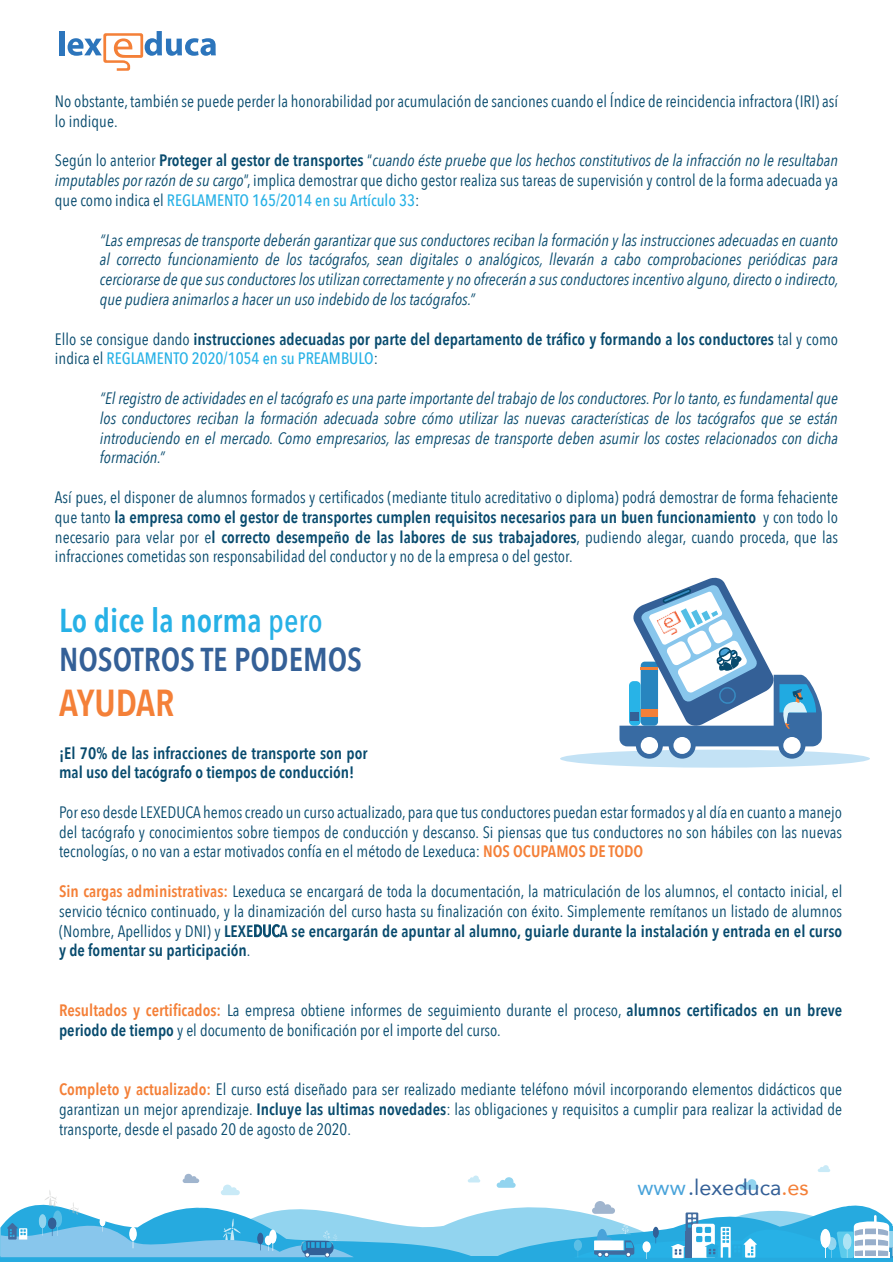
<style>
.page{position:relative;width:893px;height:1263px;background:#fff}
.page>*{position:absolute;margin:0;border:0;box-sizing:border-box;transform-origin:0 0}
.t1{font:600 37.5px "Avenir Next Condensed";color:#f48038}
.t2{font:600 33px/39.6px "Avenir Next Condensed";color:#346097}
.t3{font:21.75px "Avenir";color:#346097}
.t4{font:16.5px/19.8px "Avenir Next Condensed";color:#084b6e;text-align:justify}
.t5{font:italic 16.5px/19.8px "Avenir Next Condensed";color:#084b6e;text-align:justify}
.t6{font:600 16.5px/19.8px "Avenir Next Condensed";color:#084b6e}
.s1{font-weight:600}
.s2{font-style:italic}
.s3{font-weight:500;color:#27b1e6}
.s4{font-weight:400}
.s5{color:#27b1e6}
.s6{font-weight:600;color:#f48038}
.s7{font-weight:500}
.s8{color:#48a3da}
.s9{color:#f48038}
</style>
<div class="page">
<div style="left:59px;top:31px;width:5px;height:24px;background:#2c75bc"></div>
<svg style="left:68px;top:31px;width:148px;height:40px"></svg>
<div style="left:560px;top:750px;width:310px;height:18px;background:#c3e2f5;border-radius:50%"></div>
<svg style="left:669px;top:732px;width:27px;height:27px"></svg>
<svg style="left:778px;top:732px;width:27px;height:27px"></svg>
<div style="left:783px;top:737px;width:18px;height:17px;background:#fff;border-radius:50%"></div>
<div style="left:673px;top:737px;width:18px;height:17px;background:#fff;border-radius:50%"></div>
<svg style="left:636px;top:732px;width:27px;height:27px"></svg>
<div style="left:641px;top:737px;width:17px;height:17px;background:#fff;border-radius:50%"></div>
<svg style="left:619px;top:577px;width:203px;height:169px"></svg>
<div style="left:629px;top:681px;width:12px;height:45px;background:#28b3e7;border-radius:5px"></div>
<div style="left:631px;top:712px;width:8px;height:9px;background:#346097"></div>
<img style="left:657px;top:611px;width:28px;height:27px">
<svg style="left:0;top:1165px;width:892px;height:97px"></svg>
<p class="t4" style="left:55px;top:91px;width:785px">No obstante, también se puede perder la honorabilidad por acumulación de sanciones cuando el Índice de reincidencia infractora (IRI) así lo indique.</p>
<p class="t4" style="left:55px;top:150px;width:785px">Según lo anterior <span class="s1">Proteger al gestor de transportes</span> “<span class="s2">cuando éste pruebe que los hechos constitutivos de la infracción no le resultaban imputables por razón de su cargo</span>”, implica demostrar que dicho gestor realiza sus tareas de supervisión y control de la forma adecuada ya que como indica el <span class="s3">REGLAMENTO 165/2014 en su Artículo 33</span>:</p>
<p class="t5" style="left:100px;top:230px;width:740px">“Las empresas de transporte deberán garantizar que sus conductores reciban la formación y las instrucciones adecuadas en cuanto al correcto funcionamiento de los tacógrafos, sean digitales o analógicos, llevarán a cabo comprobaciones periódicas para cerciorarse de que sus conductores los utilizan correctamente y no ofrecerán a sus conductores incentivo alguno, directo o indirecto, que pudiera animarlos a hacer un uso indebido de los tacógrafos.”</p>
<p class="t6" style="left:55px;top:328px;width:785px"><span class="s4">Ello se consigue dando</span> instrucciones adecuadas por parte del departamento de tráfico y formando a los conductores <span class="s4">tal y como indica el</span> <span class="s3">REGLAMENTO 2020/1054 en su PREAMBULO</span><span class="s4">:</span></p>
<p class="t5" style="left:100px;top:388px;width:740px">“El registro de actividades en el tacógrafo es una parte importante del trabajo de los conductores. Por lo tanto, es fundamental que los conductores reciban la formación adecuada sobre cómo utilizar las nuevas características de los tacógrafos que se están introduciendo en el mercado. Como empresarios, las empresas de transporte deben asumir los costes relacionados con dicha formación.”</p>
<p class="t4" style="left:55px;top:487px;width:785px">Así pues, el disponer de alumnos formados y certificados (mediante titulo acreditativo o diploma) podrá demostrar de forma fehaciente que tanto <span class="s1">la empresa como el gestor de transportes cumplen requisitos necesarios para un buen funcionamiento</span> y con todo lo necesario para velar por e<span class="s1">l correcto desempeño de las labores de sus trabajadores</span>, pudiendo alegar, cuando proceda, que las infracciones cometidas son responsabilidad del conductor y no de la empresa o del gestor.</p>
<h2 class="t2" style="left:59px;top:599px;width:304px"><span class="s5">Lo dice la norma</span> <span class="s3">pero<br></span>NOSOTROS TE PODEMOS</h2>
<h1 class="t1" style="left:59px;top:671px;width:117px">AYUDAR</h1>
<p class="t6" style="left:59px;top:742px;width:310px">¡El 70% de las infracciones de transporte son por mal uso del tacógrafo o tiempos de conducción!</p>
<p class="t4" style="left:59px;top:801px;width:785px">Por eso desde LEXEDUCA hemos creado un curso actualizado, para que tus conductores puedan estar formados y al día en cuanto a manejo del tacógrafo y conocimientos sobre tiempos de conducción y descanso. Si piensas que tus conductores no son hábiles con las nuevas tecnologías, o no van a estar motivados confía en el método de Lexeduca: <span class="s6">NOS OCUPAMOS DE TODO</span></p>
<p class="t4" style="left:59px;top:880px;width:785px"><span class="s6">Sin cargas administrativas:</span> Lexeduca se encargará de toda la documentación, la matriculación de los alumnos, el contacto inicial, el servicio técnico continuado, y la dinamización del curso hasta su finalización con éxito. Simplemente remítanos un listado de alumnos (Nombre, Apellidos y DNI) y <span class="s1">LEXE</span><span class="s7">DUC</span><span class="s1">A se encargarán de apuntar al alumno, guiarle durante la instalación y entrada en el curso y de fomentar su participación</span>.</p>
<p class="t4" style="left:59px;top:999px;width:784px"><span class="s6">Resultados y certificados:</span> La empresa obtiene informes de seguimiento durante el proceso, <span class="s1">alumnos certificados en un breve periodo de tiempo</span> y el documento de bonificación por el importe del curso.</p>
<p class="t4" style="left:59px;top:1078px;width:785px"><span class="s6">Completo y actualizado:</span> El curso está diseñado para ser realizado mediante teléfono móvil incorporando elementos didácticos que garantizan un mejor aprendizaje. <span class="s1">Incluye las ultimas novedades</span>: las obligaciones y requisitos a cumplir para realizar la actividad de transporte, desde el pasado 20 de agosto de 2020.</p>
<h3 class="t3" style="left:638px;top:1170px;width:173px"><span class="s8">www</span>.lexeduca<span class="s9">.es</span></h3>
</div>
